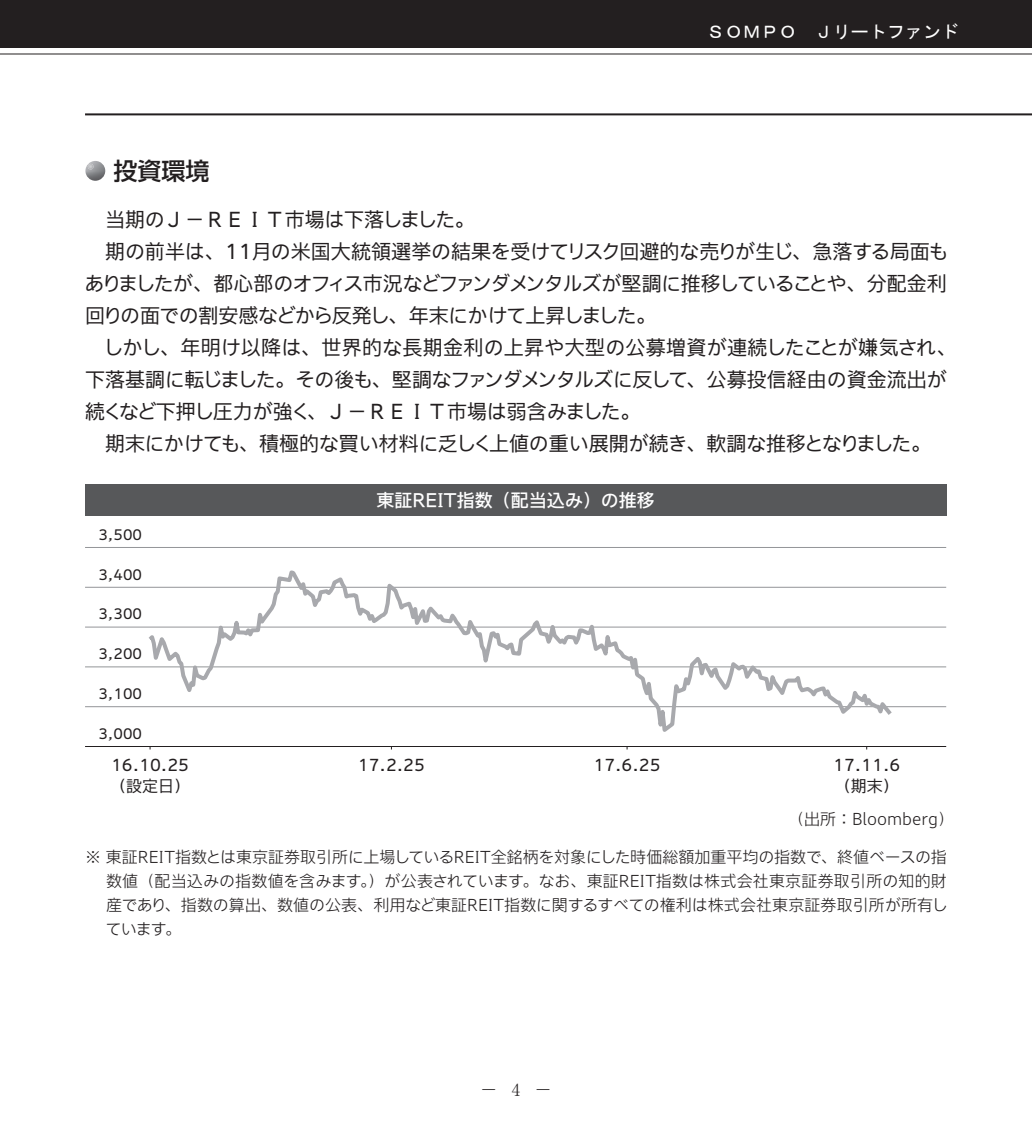
<style>
.page{position:relative;width:1032px;height:1134px;background:#fff}
.page>*{position:absolute;margin:0;border:0;box-sizing:border-box;transform-origin:0 0}
.t1{font:24px "UD Shin Go NT Pr 6 Medium 90 msp RKSJ H";color:#231f20}
.t2{font:20px/32px "Iwa UCDA Goth Std Th 90 msp RKSJ H";letter-spacing:-.01em;color:#231f20}
.t3{font:18px "Iwa UCDA Goth Std Md 90 msp RKSJ H";color:#fff}
.t4{font:18px "MS Gothic";color:#fff}
.t5{font:18px "MS Mincho";color:#231f20}
.t6{font:16px/24px "Iwa UCDA Goth Std Lt 90 msp RKSJ H";color:#231f20;text-align:justify}
.t7{font:16px/21px "Iwa UCDA Goth Std Th 90 msp RKSJ H";color:#231f20}
.t8{font:14px "Iwa UCDA Goth Std Th 90 msp RKSJ H";color:#231f20}
</style>
<div class="page">
<div style="left:0;top:0;width:1032px;height:48px;background:#231f20"></div>
<hr style="left:0;top:53px;width:1032px;height:1px;background:#231f20">
<img style="left:85px;top:161px;width:20px;height:20px">
<svg style="left:88px;top:164px;width:6px;height:5px"></svg>
<hr style="left:85px;top:706px;width:861px;height:1px;background:#939598">
<hr style="left:85px;top:666px;width:861px;height:1px;background:#939598">
<hr style="left:85px;top:627px;width:861px;height:1px;background:#939598">
<hr style="left:85px;top:587px;width:861px;height:1px;background:#939598">
<hr style="left:85px;top:547px;width:861px;height:1px;background:#939598">
<svg style="left:144px;top:570px;width:752px;height:180px"></svg>
<hr style="left:85px;top:746px;width:861px;height:1px;background:#231f20">
<div style="left:85px;top:484px;width:861px;height:31px;background:#57585a"></div>
<hr style="left:85px;top:113px;width:947px;height:2px;background:#231f20">
<p class="t4" style="left:707px;top:23px;width:253px">ＳＯＭＰＯ　Ｊリートファンド</p>
<p class="t1" style="left:113px;top:162px;width:97px">投資環境</p>
<p class="t2" style="left:84px;top:206px;width:873px">　当期のＪ－ＲＥＩＴ市場は下落しました。<br>　期の前半は、11月の米国大統領選挙の結果を受けてリスク回避的な売りが生じ、急落する局面もありましたが、都心部のオフィス市況などファンダメンタルズが堅調に推移していることや、分配金利回りの面での割安感などから反発し、年末にかけて上昇しました。<br>　しかし、年明け以降は、世界的な長期金利の上昇や大型の公募増資が連続したことが嫌気され、下落基調に転じました。その後も、堅調なファンダメンタルズに反して、公募投信経由の資金流出が続くなど下押し圧力が強く、Ｊ－ＲＥＩＴ市場は弱含みました。<br>　期末にかけても、積極的な買い材料に乏しく上値の重い展開が続き、軟調な推移となりました。</p>
<p class="t8" style="left:98px;top:529px;width:45px">3,500</p>
<p class="t8" style="left:98px;top:569px;width:45px">3,400</p>
<p class="t8" style="left:98px;top:609px;width:45px">3,300</p>
<p class="t8" style="left:98px;top:649px;width:45px">3,200</p>
<p class="t8" style="left:98px;top:688px;width:45px">3,100</p>
<p class="t8" style="left:98px;top:728px;width:45px">3,000</p>
<p class="t3" style="left:376px;top:493px;width:280px">東証REIT指数（配当込み）の推移</p>
<p class="t7" style="left:110px;top:756px;width:81px">16.10.25（設定日）</p>
<p class="t7" style="left:358px;top:756px;width:69px">17.2.25</p>
<p class="t7" style="left:593px;top:756px;width:69px">17.6.25</p>
<p class="t7" style="left:833px;top:756px;width:69px">17.11.6（期末）</p>
<p class="t6" style="left:788px;top:809px;width:167px">（出所：Bloomberg）</p>
<p class="t6" style="left:105px;top:847px;width:844px;text-indent:-20px">※ 東証REIT指数とは東京証券取引所に上場しているREIT全銘柄を対象にした時価総額加重平均の指数で、終値ベースの指数値（配当込みの指数値を含みます。）が公表されています。なお、東証REIT指数は株式会社東京証券取引所の知的財産であり、指数の算出、数値の公表、利用など東証REIT指数に関するすべての権利は株式会社東京証券取引所が所有しています。</p>
<p class="t5" style="left:511px;top:1081px;width:10px">4</p>
<p class="t5" style="left:480px;top:1081px;width:73px">－　　－</p>
</div>
